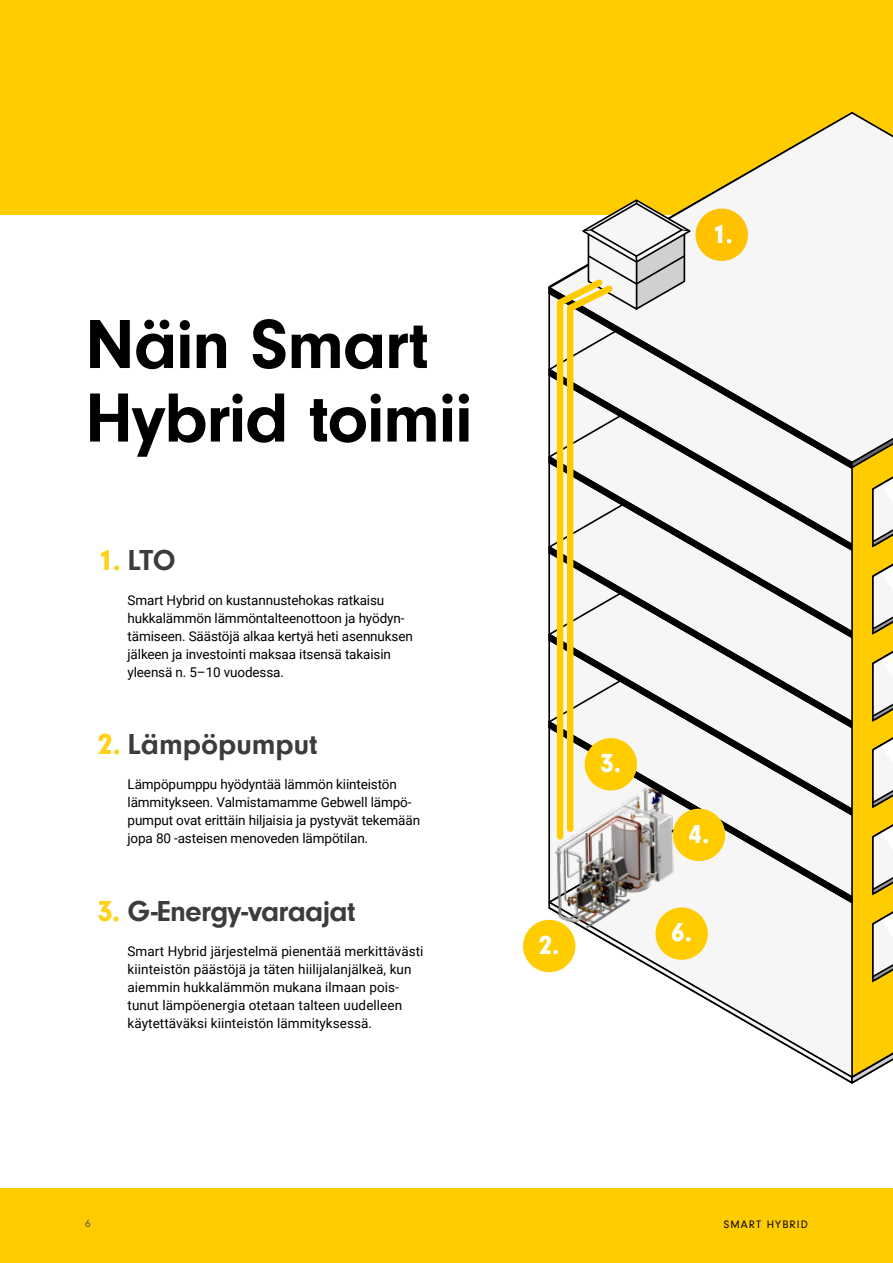
<style>
.page{position:relative;width:893px;height:1263px;background:#fff}
.page>*{position:absolute;margin:0;border:0;box-sizing:border-box;transform-origin:0 0}
.t1{font:700 72px/73.5px "Neuzeit Gro";letter-spacing:-.025em;color:#000}
.t2{font:700 30px "Neuzeit Gro";letter-spacing:-.02em;color:#3c3c3b}
.t3{font:700 30px "Neuzeit Gro";color:#3c3c3b}
.t4{font:900 27px "Neuzeit Gro";color:#fff}
.t5{font:13.5px/18px "Roboto";letter-spacing:-.01em;color:#000}
.t6{font:11.25px "Neuzeit Gro";letter-spacing:.1em;color:#000}
.t7{font:11.25px "Neuzeit Gro";color:#575756}
.s1{font-weight:900;color:#ffd11b}
</style>
<div class="page">
<div style="left:0;top:0;width:893px;height:215px;background:#fc0"></div>
<svg style="left:548px;top:911px;width:302px;height:172px"></svg>
<img style="left:530px;top:905px;width:161px;height:33px">
<svg style="left:548px;top:640px;width:301px;height:79px"></svg>
<svg style="left:548px;top:552px;width:302px;height:88px"></svg>
<svg style="left:548px;top:470px;width:302px;height:82px"></svg>
<svg style="left:551px;top:113px;width:299px;height:172px"></svg>
<div style="left:548px;top:285px;width:302px;height:185px;background:#f6f6f6"></div>
<svg style="left:850px;top:112px;width:43px;height:972px"></svg>
<svg style="left:548px;top:719px;width:306px;height:186px"></svg>
<svg style="left:554px;top:198px;width:139px;height:645px"></svg>
<div style="left:696px;top:209px;width:52px;height:52px;background:#ffc100;border-radius:50%"></div>
<div style="left:585px;top:738px;width:52px;height:52px;background:#fc0;border-radius:50%"></div>
<div style="left:673px;top:809px;width:52px;height:52px;background:#fc0;border-radius:50%"></div>
<div style="left:655px;top:907px;width:53px;height:53px;background:#fc0;border-radius:50%"></div>
<div style="left:0;top:1188px;width:893px;height:75px;background:#fc0"></div>
<div style="left:523px;top:920px;width:52px;height:52px;background:#fc0;border-radius:50%"></div>
<h1 class="t1" style="left:85px;top:308px;width:389px">Näin Smart<br>Hybrid toimii</h1>
<h2 class="t2" style="left:98px;top:543px;width:79px"><span class="s1">1.</span> LTO</h2>
<p class="t5" style="left:128px;top:591px;width:287px">Smart Hybrid on kustannustehokas ratkaisu hukkalämmön lämmöntalteenottoon ja hyödyn&shy;tämiseen. Säästöjä alkaa kertyä heti asennuksen jälkeen ja investointi maksaa itsensä takaisin yleensä n. 5–10 vuodessa.</p>
<h2 class="t3" style="left:98px;top:728px;width:221px"><span class="s1">2.</span> Lämpöpumput</h2>
<p class="t5" style="left:128px;top:775px;width:294px">Lämpöpumppu hyödyntää lämmön kiinteistön lämmitykseen. Valmistamamme Gebwell lämpö&shy;pumput ovat erittäin hiljaisia ja pystyvät tekemään jopa 80 -asteisen menoveden lämpötilan.</p>
<h2 class="t2" style="left:98px;top:894px;width:259px"><span class="s1">3.</span> G-Energy-varaajat</h2>
<p class="t5" style="left:128px;top:941px;width:297px">Smart Hybrid järjestelmä pienentää merkittävästi kiinteistön päästöjä ja täten hiilijalanjälkeä, kun aiemmin hukkalämmön mukana ilmaan pois&shy;tunut lämpöenergia otetaan talteen uudelleen käytettäväksi kiinteistön lämmityksessä.</p>
<h3 class="t4" style="left:712px;top:219px;width:22px">1.</h3>
<h3 class="t4" style="left:600px;top:748px;width:22px">3.</h3>
<h3 class="t4" style="left:539px;top:929px;width:22px">2.</h3>
<h3 class="t4" style="left:689px;top:818px;width:22px">4.</h3>
<h3 class="t4" style="left:671px;top:917px;width:22px">6.</h3>
<p class="t7" style="left:85px;top:1217px;width:7px">6</p>
<p class="t6" style="left:724px;top:1218px;width:86px">SMART HYBRID</p>
</div>
